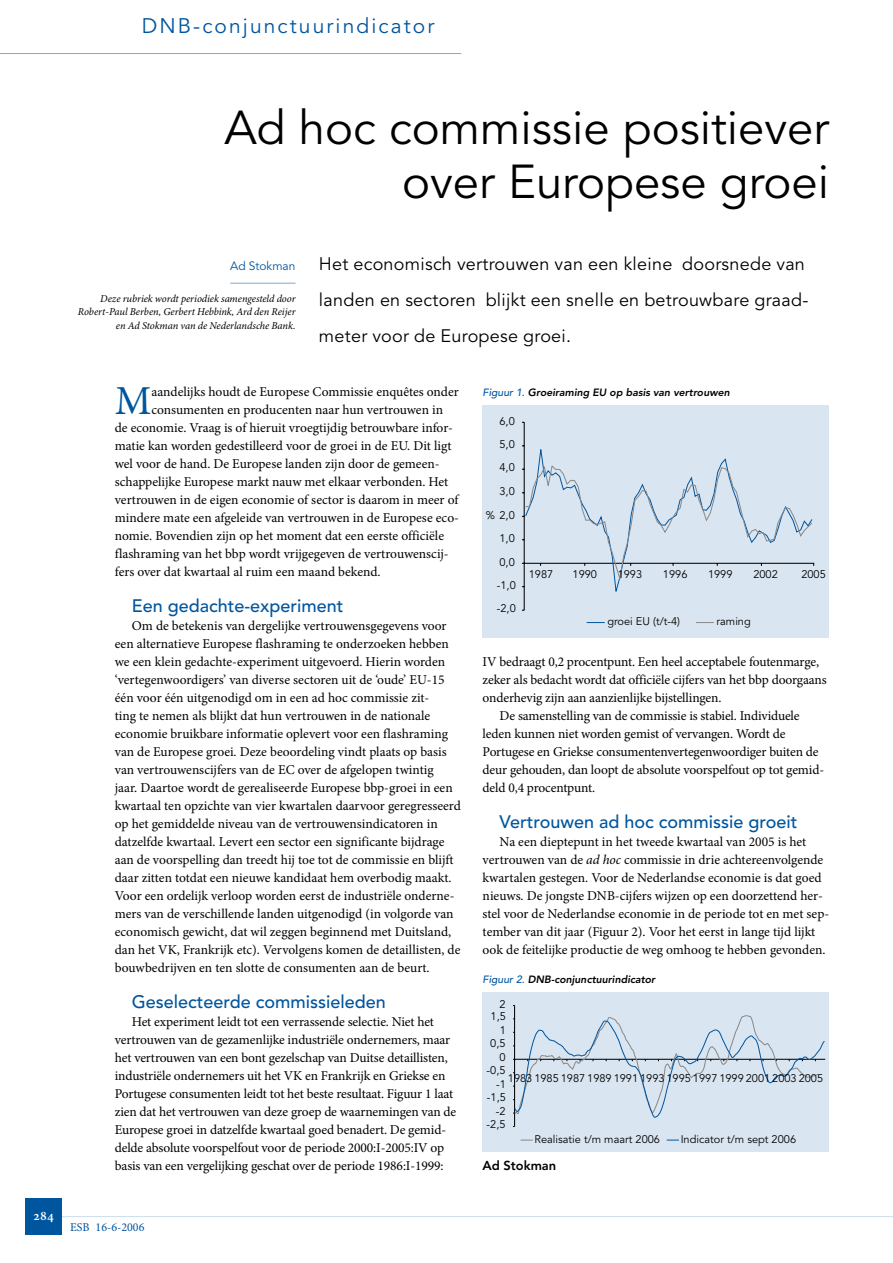
<style>
.page{position:relative;width:893px;height:1263px;background:#fff}
.page>*{position:absolute;margin:0;border:0;box-sizing:border-box;transform-origin:0 0}
.t1{font:47.25px/54px "Avenir";color:#000;text-align:right}
.t2{font:41.25px "Minion Pro";color:#00559f}
.t3{font:21px "Avenir";letter-spacing:.1em;color:#00559f}
.t4{font:18px/36px "Avenir";letter-spacing:.015em;color:#000}
.t5{font:500 18px "Avenir";color:#00559f}
.t6{font:13.5px/18px "Minion Pro";letter-spacing:-.005em;color:#000}
.t7{font:600 13.5px "Minion Pro";color:#fff}
.t8{font:800 12.9px "Avenir";color:#000}
.t9{font:12px "Minion Pro";color:#00559f}
.t10{font:12px "Avenir";color:#00559f}
.t11{font:10.95px "Avenir";color:#000}
.t12{font:italic 10.5px/13.5px "Minion Pro";letter-spacing:-.005em;color:#000;text-align:right}
.t13{font:italic 800 10.5px "Avenir";color:#000}
.s1{font-weight:500;color:#00559f}
.s2{font-style:italic}
</style>
<div class="page">
<hr style="left:62px;top:1216px;width:831px;height:1px;background:#ccddec">
<div style="left:26px;top:1198px;width:36px;height:37px;background:#00559f"></div>
<hr style="left:0;top:53px;width:461px;height:1px;background:#80aacf">
<hr style="left:230px;top:283px;width:66px;height:1px;background:#80aacf">
<div style="left:483px;top:405px;width:346px;height:233px;background:#d9e5f1"></div>
<hr style="left:524px;top:422px;width:1px;height:188px;background:#000">
<svg style="left:522px;top:444px;width:292px;height:151px"></svg>
<svg style="left:587px;top:622px;width:18px;height:1px"></svg>
<svg style="left:696px;top:622px;width:18px;height:1px"></svg>
<div style="left:483px;top:992px;width:346px;height:160px;background:#d9e5f1"></div>
<hr style="left:514px;top:1005px;width:1px;height:121px;background:#000">
<svg style="left:513px;top:1015px;width:312px;height:103px"></svg>
<svg style="left:520px;top:1140px;width:13px;height:1px"></svg>
<svg style="left:667px;top:1140px;width:12px;height:1px"></svg>
<h3 class="t3" style="left:142px;top:14px;width:294px">DNB-conjunctuurindicator</h3>
<h1 class="t1" style="left:224px;top:102px;width:606px">Ad hoc commissie positiever over Europese groei</h1>
<p class="t7" style="left:33px;top:1207px;width:22px">284</p>
<p class="t10" style="left:230px;top:259px;width:67px">Ad Stokman</p>
<p class="t12" style="left:78px;top:291px;width:219px">Deze rubriek wordt periodiek samengesteld door<br>Robert-Paul Berben, Gerbert Hebbink, Ard den Reijer en Ad Stokman van de Nederlandsche Bank.</p>
<h3 class="t4" style="left:319px;top:246px;width:491px">Het economisch vertrouwen van een kleine doorsnede van landen en sectoren blijkt een snelle en betrouwbare graad&shy;meter voor de Europese groei.</h3>
<h2 class="t2" style="left:115px;top:373px;width:38px">M</h2>
<p class="t6" style="left:152px;top:383px;width:309px">aandelijks houdt de Europese Commissie enquêtes onder</p>
<p class="t6" style="left:152px;top:401px;width:293px">consumenten en producenten naar hun vertrouwen in</p>
<p class="t6" style="left:115px;top:419px;width:339px">de economie. Vraag is of hieruit vroegtijdig betrouwbare infor-</p>
<p class="t6" style="left:115px;top:437px;width:338px">matie kan worden gedestilleerd voor de groei in de EU. Dit ligt</p>
<p class="t6" style="left:115px;top:455px;width:326px">wel voor de hand. De Europese landen zijn door de gemeen-</p>
<p class="t6" style="left:115px;top:473px;width:335px">schappelijke Europese markt nauw met elkaar verbonden. Het</p>
<p class="t6" style="left:115px;top:491px;width:345px">vertrouwen in de eigen economie of sector is daarom in meer of</p>
<p class="t6" style="left:115px;top:509px;width:346px">mindere mate een afgeleide van vertrouwen in de Europese eco-</p>
<p class="t6" style="left:115px;top:527px;width:331px">nomie. Bovendien zijn op het moment dat een eerste officiële</p>
<p class="t6" style="left:115px;top:545px;width:335px">flashraming van het bbp wordt vrijgegeven de vertrouwenscij-</p>
<p class="t6" style="left:115px;top:563px;width:267px">fers over dat kwartaal al ruim een maand bekend.</p>
<h3 class="t5" style="left:132px;top:595px;width:213px">Een gedachte-experiment</h3>
<p class="t6" style="left:115px;top:617px;width:348px;text-indent:17px">Om de betekenis van dergelijke vertrouwensgegevens voor een alternatieve Europese flashraming te onderzoeken hebben we een klein gedachte-experiment uitgevoerd. Hierin worden ‘vertegenwoordigers’ van diverse sectoren uit de ‘oude’ EU-15 één voor één uitgenodigd om in een ad hoc commissie zit-<br>ting te nemen als blijkt dat hun vertrouwen in de nationale economie bruikbare informatie oplevert voor een flashraming van de Europese groei. Deze beoordeling vindt plaats op basis van vertrouwenscijfers van de EC over de afgelopen twintig<br>jaar. Daartoe wordt de gerealiseerde Europese bbp-groei in een kwartaal ten opzichte van vier kwartalen daarvoor geregresseerd op het gemiddelde niveau van de vertrouwensindicatoren in datzelfde kwartaal. Levert een sector een significante bijdrage aan de voorspelling dan treedt hij toe tot de commissie en blijft daar zitten totdat een nieuwe kandidaat hem overbodig maakt.<br>Voor een ordelijk verloop worden eerst de industriële onderne&shy;mers van de verschillende landen uitgenodigd (in volgorde van economisch gewicht, dat wil zeggen beginnend met Duitsland, dan het VK, Frankrijk etc). Vervolgens komen de detaillisten, de bouwbedrijven en ten slotte de consumenten aan de beurt.</p>
<h3 class="t5" style="left:132px;top:991px;width:256px">Geselecteerde commissieleden</h3>
<p class="t6" style="left:115px;top:1013px;width:343px;text-indent:17px">Het experiment leidt tot een verrassende selectie. Niet het vertrouwen van de gezamenlijke industriële ondernemers, maar het vertrouwen van een bont gezelschap van Duitse detaillisten, industriële ondernemers uit het VK en Frankrijk en Griekse en Portugese consumenten leidt tot het beste resultaat. Figuur 1 laat zien dat het vertrouwen van deze groep de waarnemingen van de Europese groei in datzelfde kwartaal goed benadert. De gemid&shy;delde absolute voorspelfout voor de periode 2000:I-2005:IV op basis van een vergelijking geschat over de periode 1986:I-1999:</p>
<p class="t9" style="left:70px;top:1219px;width:76px">ESB 16-6-2006</p>
<p class="t13" style="left:483px;top:386px;width:249px"><span class="s1">Figuur 1.</span> Groeiraming EU op basis van vertrouwen</p>
<p class="t11" style="left:499px;top:414px;width:17px">6,0</p>
<p class="t11" style="left:499px;top:438px;width:17px">5,0</p>
<p class="t11" style="left:499px;top:461px;width:17px">4,0</p>
<p class="t11" style="left:499px;top:485px;width:17px">3,0</p>
<p class="t11" style="left:486px;top:508px;width:30px">% 2,0</p>
<p class="t11" style="left:499px;top:532px;width:17px">1,0</p>
<p class="t11" style="left:499px;top:555px;width:17px">0,0</p>
<p class="t11" style="left:497px;top:579px;width:20px">-1,0</p>
<p class="t11" style="left:497px;top:602px;width:20px">-2,0</p>
<p class="t11" style="left:529px;top:568px;width:26px">1987</p>
<p class="t11" style="left:573px;top:568px;width:26px">1990</p>
<p class="t11" style="left:618px;top:568px;width:26px">1993</p>
<p class="t11" style="left:663px;top:568px;width:26px">1996</p>
<p class="t11" style="left:708px;top:568px;width:26px">1999</p>
<p class="t11" style="left:753px;top:568px;width:26px">2002</p>
<p class="t11" style="left:801px;top:568px;width:26px">2005</p>
<p class="t11" style="left:607px;top:615px;width:74px">groei EU (t/t-4)</p>
<p class="t11" style="left:717px;top:615px;width:36px">raming</p>
<p class="t6" style="left:483px;top:653px;width:338px">IV bedraagt 0,2 procentpunt. Een heel acceptabele foutenmarge,</p>
<p class="t6" style="left:483px;top:671px;width:345px">zeker als bedacht wordt dat officiële cijfers van het bbp doorgaans</p>
<p class="t6" style="left:483px;top:689px;width:240px">onderhevig zijn aan aanzienlijke bijstellingen.</p>
<p class="t6" style="left:500px;top:707px;width:301px">De samenstelling van de commissie is stabiel. Individuele</p>
<p class="t6" style="left:483px;top:725px;width:304px">leden kunnen niet worden gemist of vervangen. Wordt de</p>
<p class="t6" style="left:483px;top:743px;width:338px">Portugese en Griekse consumentenvertegenwoordiger buiten de</p>
<p class="t6" style="left:483px;top:761px;width:343px">deur gehouden, dan loopt de absolute voorspelfout op tot gemid-</p>
<p class="t6" style="left:483px;top:779px;width:114px">deld 0,4 procentpunt.</p>
<h3 class="t5" style="left:500px;top:811px;width:299px">Vertrouwen ad hoc commissie groeit</h3>
<p class="t6" style="left:483px;top:833px;width:348px;text-indent:17px">Na een dieptepunt in het tweede kwartaal van 2005 is het vertrouwen van de <span class="s2">ad hoc</span> commissie in drie achtereenvolgende kwartalen gestegen. Voor de Nederlandse economie is dat goed nieuws. De jongste DNB-cijfers wijzen op een doorzettend her&shy;stel voor de Nederlandse economie in de periode tot en met sep&shy;tember van dit jaar (Figuur 2). Voor het eerst in lange tijd lijkt ook de feitelijke productie de weg omhoog te hebben gevonden.</p>
<p class="t13" style="left:483px;top:973px;width:174px"><span class="s1">Figuur 2.</span> DNB-conjunctuurindicator</p>
<p class="t11" style="left:500px;top:998px;width:8px">2</p>
<p class="t11" style="left:491px;top:1010px;width:17px">1,5</p>
<p class="t11" style="left:500px;top:1024px;width:8px">1</p>
<p class="t11" style="left:490px;top:1037px;width:17px">0,5</p>
<p class="t11" style="left:500px;top:1051px;width:8px">0</p>
<p class="t11" style="left:487px;top:1064px;width:20px">-0,5</p>
<p class="t11" style="left:508px;top:1072px;width:317px">1983 1985 1987 1989 1991 1993 1995 1997 1999 2001 2003 2005</p>
<p class="t11" style="left:496px;top:1077px;width:11px">-1</p>
<p class="t11" style="left:487px;top:1091px;width:20px">-1,5</p>
<p class="t11" style="left:496px;top:1104px;width:11px">-2</p>
<p class="t11" style="left:487px;top:1118px;width:20px">-2,5</p>
<p class="t11" style="left:534px;top:1133px;width:127px">Realisatie t/m maart 2006</p>
<p class="t11" style="left:681px;top:1133px;width:117px">Indicator t/m sept 2006</p>
<p class="t8" style="left:483px;top:1158px;width:75px">Ad Stokman</p>
</div>
